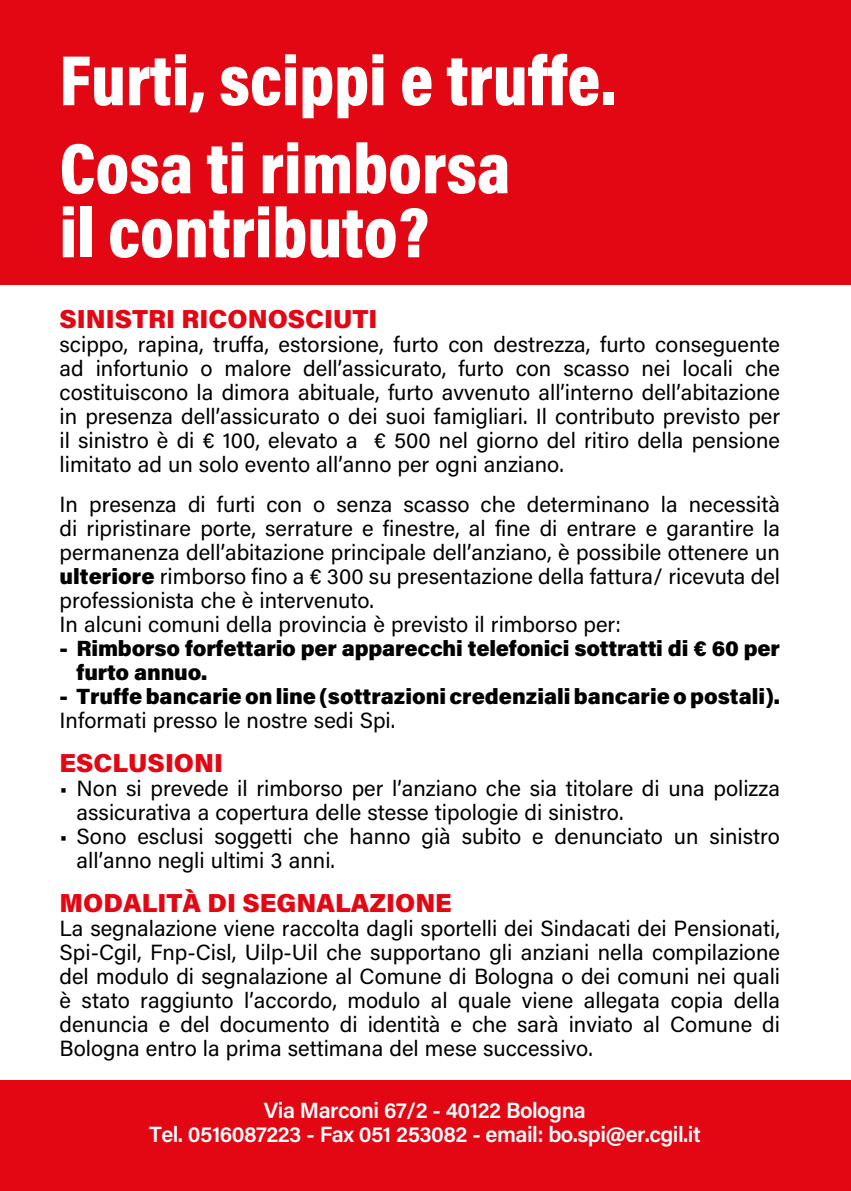
<style>
.page{position:relative;width:851px;height:1191px;background:#fff}
.page>*{position:absolute;margin:0;border:0;box-sizing:border-box;transform-origin:0 0}
.t1{font:900 72px/88px "Acumin Pro Cond";color:#fff}
.t2{font:900 26px "Acumin Pro";color:#e30613}
.t3{font:22px/24px "Acumin Pro";color:#000}
.t4{font:900 22px/24px "Acumin Pro";letter-spacing:-.01em;color:#000}
.t5{font:600 22px/24px "Acumin Pro";letter-spacing:-.025em;color:#fff;text-align:center}
.s1{font-weight:900}
</style>
<div class="page">
<div style="left:0;top:0;width:850px;height:285px;background:#e30613"></div>
<div style="left:0;top:1080px;width:850px;height:111px;background:#e30613"></div>
<h1 class="t1" style="left:60px;top:35px;width:558px">Furti, scippi e truffe.<br>Cosa ti rimborsa</h1>
<h1 class="t1" style="left:60px;top:187px;width:371px">il contributo?</h1>
<p class="t2" style="left:60px;top:301px;width:319px">SINISTRI RICONOSCIUTI</p>
<p class="t3" style="left:60px;top:332px;width:722px;text-align:justify">scippo, rapina, truffa, estorsione, furto con destrezza, furto conseguente ad infortunio o malore dell’assicurato, furto con scasso nei locali che costituiscono la dimora abituale, furto avvenuto all’interno dell’abitazione in presenza dell’assicurato o dei suoi famigliari. Il contributo previsto per il sinistro è di € 100, elevato a € 500 nel giorno del ritiro della pensione limitato ad un solo evento all’anno per ogni anziano.</p>
<p class="t3" style="left:60px;top:492px;width:722px">In presenza di furti con o senza scasso che determinano la necessità di ripristinare porte, serrature e finestre, al fine di entrare e garantire la permanenza dell’abitazione principale dell’anziano, è possibile ottenere un <span class="s1">ulteriore</span> rimborso fino a € 300 su presentazione della fattura/ ricevuta del professionista che è intervenuto.<br>In alcuni comuni della provincia è previsto il rimborso per:</p>
<p class="t4" style="left:77px;top:635px;width:704px;text-indent:-17px">- Rimborso forfettario per apparecchi telefonici sottratti di € 60 per furto annuo.</p>
<p class="t4" style="left:60px;top:683px;width:721px">- Truffe bancarie on line (sottrazioni credenziali bancarie o postali).</p>
<p class="t3" style="left:60px;top:708px;width:337px">Informati presso le nostre sedi Spi.</p>
<p class="t2" style="left:60px;top:745px;width:165px">ESCLUSIONI</p>
<p class="t3" style="left:77px;top:776px;width:705px;text-indent:-17px">• Non si prevede il rimborso per l’anziano che sia titolare di una polizza assicurativa a copertura delle stesse tipologie di sinistro.</p>
<p class="t3" style="left:77px;top:824px;width:704px;text-indent:-17px">• Sono esclusi soggetti che hanno già subito e denunciato un sinistro all’anno negli ultimi 3 anni.</p>
<p class="t2" style="left:60px;top:885px;width:394px">MODALITÀ DI SEGNALAZIONE</p>
<p class="t3" style="left:60px;top:916px;width:722px;text-align:justify">La segnalazione viene raccolta dagli sportelli dei Sindacati dei Pensionati, Spi-Cgil, Fnp-Cisl, Uilp-Uil che supportano gli anziani nella compilazione del modulo di segnalazione al Comune di Bologna o dei comuni nei quali è stato raggiunto l’accordo, modulo al quale viene allegata copia della denuncia e del documento di identità e che sarà inviato al Comune di Bologna entro la prima settimana del mese successivo.</p>
<p class="t5" style="left:149px;top:1097px;width:553px">Via Marconi 67/2 - 40122 Bologna<br>Tel. 0516087223 - Fax 051 253082 - email: bo.spi@er.cgil.it</p>
</div>
